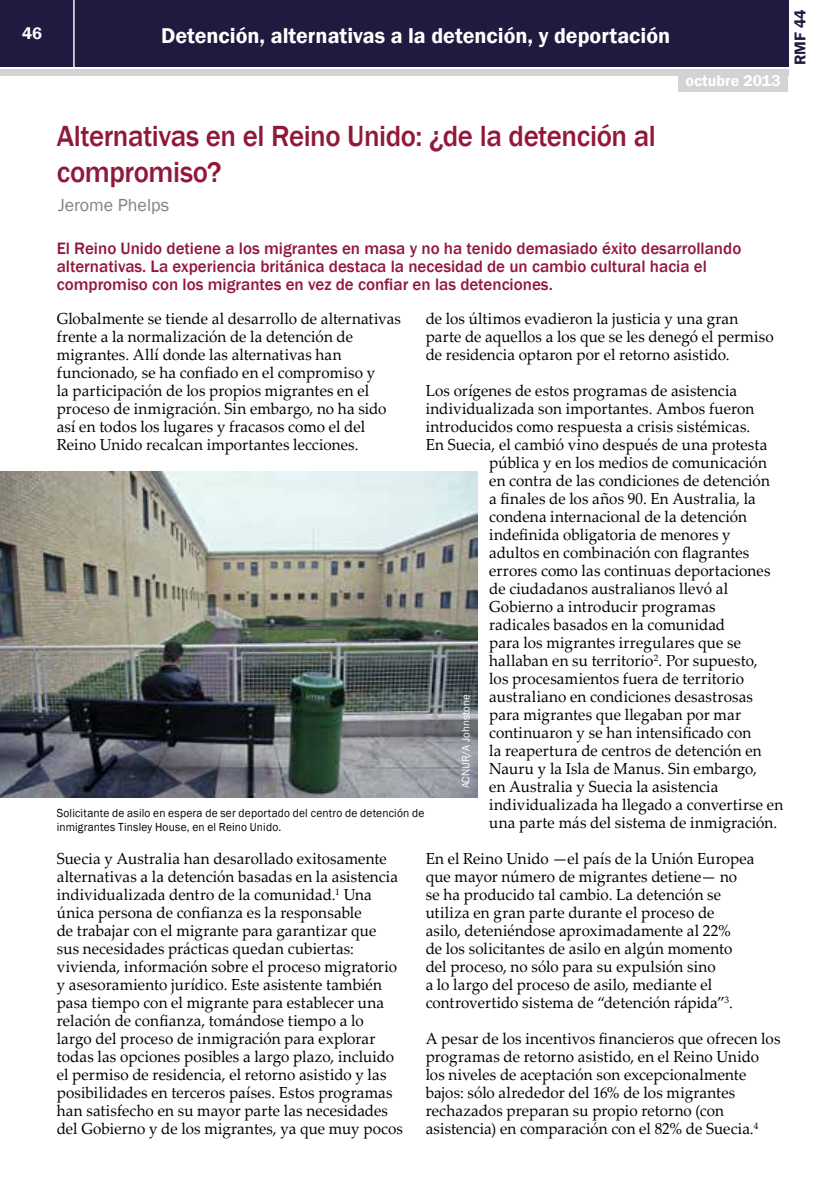
<style>
.page{position:relative;width:840px;height:1191px;background:#fff}
.page>*{position:absolute;margin:0;border:0;box-sizing:border-box;transform-origin:0 0}
.t1{font:500 30px/36px "Franklin Gothic";letter-spacing:-.015em;color:#92183a;scale:.96 1}
.t2{font:600 22px "Franklin Gothic";color:#fff}
.t3{font:18px "Franklin Gothic";color:#808285}
.t4{font:500 17px/18px "Franklin Gothic";color:#92183a}
.t5{font:600 17px "Franklin Gothic";color:#fff}
.t6{font:16px/18px "Palatino Linotype";letter-spacing:.005em;color:#000;scale:.95 1}
.t7{font:600 16px "Franklin Gothic";color:#fff}
.t8{font:600 16px "Franklin Gothic";color:#211a40}
.t9{font:12px/14.4px "Franklin Gothic";letter-spacing:.015em;color:#000;scale:.95 1}
.t10{font:11px "Franklin Gothic";color:#fff}
</style>
<div class="page">
<div style="left:0;top:0;width:787px;height:66px;background:#211a40"></div>
<div style="left:0;top:69px;width:787px;height:6px;background:#d1d3d4"></div>
<hr style="left:73px;top:0;width:2px;height:67px;background:#fff">
<div style="left:677px;top:74px;width:110px;height:18px;background:#d1d3d4"></div>
<img style="left:0;top:471px;width:477px;height:327px">
<p class="t5" style="left:22px;top:23px;width:21px">46</p>
<h2 class="t2" style="left:161px;top:22px;width:510px">Detención, alternativas a la detención, y deportación</h2>
<p class="t7" style="left:685px;top:71px;width:97px">octubre 2013</p>
<p class="t8" style="left:789px;top:65px;width:58px;rotate:-90deg">RMF 44</p>
<h1 class="t1" style="left:57px;top:118px;width:625px">Alternativas en el Reino Unido: ¿de la detención al compromiso?</h1>
<p class="t3" style="left:58px;top:194px;width:112px">Jerome Phelps</p>
<p class="t4" style="left:57px;top:240px;width:685px">El Reino Unido detiene a los migrantes en masa y no ha tenido demasiado éxito desarrollando alternativas. La experiencia británica destaca la necesidad de un cambio cultural hacia el compromiso con los migrantes en vez de confiar en las detenciones.</p>
<p class="t6" style="left:57px;top:309px;width:364px">Globalmente se tiende al desarrollo de alternativas frente a la normalización de la detención de migrantes. Allí donde las alternativas han funcionado, se ha confiado en el compromiso y<br>la participación de los propios migrantes en el proceso de inmigración. Sin embargo, no ha sido así en todos los lugares y fracasos como el del Reino Unido recalcan importantes lecciones.</p>
<p class="t6" style="left:425px;top:309px;width:368px">de los últimos evadieron la justicia y una gran parte de aquellos a los que se les denegó el permiso de residencia optaron por el retorno asistido.</p>
<p class="t6" style="left:425px;top:381px;width:329px">Los orígenes de estos programas de asistencia</p>
<p class="t6" style="left:425px;top:399px;width:347px">individualizada son importantes. Ambos fueron</p>
<p class="t6" style="left:425px;top:417px;width:343px">introducidos como respuesta a crisis sistémicas.</p>
<p class="t6" style="left:425px;top:435px;width:361px">En Suecia, el cambió vino después de una protesta</p>
<p class="t6" style="left:489px;top:453px;width:293px">pública y en los medios de comunicación</p>
<p class="t6" style="left:489px;top:471px;width:297px">en contra de las condiciones de detención</p>
<p class="t6" style="left:489px;top:489px;width:282px">a finales de los años 90. En Australia, la</p>
<p class="t6" style="left:489px;top:507px;width:273px">condena internacional de la detención</p>
<p class="t6" style="left:489px;top:525px;width:255px">indefinida obligatoria de menores y</p>
<p class="t6" style="left:489px;top:543px;width:275px">adultos en combinación con flagrantes</p>
<p class="t6" style="left:489px;top:561px;width:297px">errores como las continuas deportaciones</p>
<p class="t6" style="left:489px;top:579px;width:253px">de ciudadanos australianos llevó al</p>
<p class="t6" style="left:489px;top:597px;width:240px">Gobierno a introducir programas</p>
<p class="t6" style="left:489px;top:615px;width:250px">radicales basados en la comunidad</p>
<p class="t6" style="left:489px;top:633px;width:266px">para los migrantes irregulares que se</p>
<p class="t6" style="left:489px;top:651px;width:284px">hallaban en su territorio<sup>2</sup>. Por supuesto,</p>
<p class="t6" style="left:489px;top:669px;width:269px">los procesamientos fuera de territorio</p>
<p class="t6" style="left:489px;top:687px;width:279px">australiano en condiciones desastrosas</p>
<p class="t6" style="left:489px;top:705px;width:266px">para migrantes que llegaban por mar</p>
<p class="t6" style="left:489px;top:723px;width:277px">continuaron y se han intensificado con</p>
<p class="t6" style="left:489px;top:741px;width:288px">la reapertura de centros de detención en</p>
<p class="t6" style="left:489px;top:759px;width:283px">Nauru y la Isla de Manus. Sin embargo,</p>
<p class="t6" style="left:489px;top:777px;width:242px">en Australia y Suecia la asistencia</p>
<p class="t6" style="left:489px;top:795px;width:311px">individualizada ha llegado a convertirse en</p>
<p class="t6" style="left:489px;top:813px;width:304px">una parte más del sistema de inmigración.</p>
<p class="t6" style="left:425px;top:849px;width:347px">En el Reino Unido —el país de la Unión Europea que mayor número de migrantes detiene— no se ha producido tal cambio. La detención se utiliza en gran parte durante el proceso de<br>asilo, deteniéndose aproximadamente al 22%<br>de los solicitantes de asilo en algún momento del proceso, no sólo para su expulsión sino<br>a lo largo del proceso de asilo, mediante el controvertido sistema de “detención rápida”<sup>3</sup>.</p>
<p class="t6" style="left:425px;top:1029px;width:375px">A pesar de los incentivos financieros que ofrecen los programas de retorno asistido, en el Reino Unido los niveles de aceptación son excepcionalmente bajos: sólo alrededor del 16% de los migrantes rechazados preparan su propio retorno (con asistencia) en comparación con el 82% de Suecia.<sup>4</sup></p>
<p class="t10" style="left:458px;top:788px;width:95px;rotate:-90deg">ACNUR/A Johnstone</p>
<p class="t9" style="left:57px;top:805px;width:388px">Solicitante de asilo en espera de ser deportado del centro de detención de inmigrantes Tinsley House, en el Reino Unido.</p>
<p class="t6" style="left:57px;top:849px;width:366px">Suecia y Australia han desarollado exitosamente alternativas a la detención basadas en la asistencia individualizada dentro de la comunidad.<sup>1</sup> Una única persona de confianza es la responsable<br>de trabajar con el migrante para garantizar que<br>sus necesidades prácticas quedan cubiertas: vivienda, información sobre el proceso migratorio y asesoramiento jurídico. Este asistente también pasa tiempo con el migrante para establecer una relación de confianza, tomándose tiempo a lo<br>largo del proceso de inmigración para explorar todas las opciones posibles a largo plazo, incluido el permiso de residencia, el retorno asistido y las posibilidades en terceros países. Estos programas han satisfecho en su mayor parte las necesidades del Gobierno y de los migrantes, ya que muy pocos</p>
</div>
